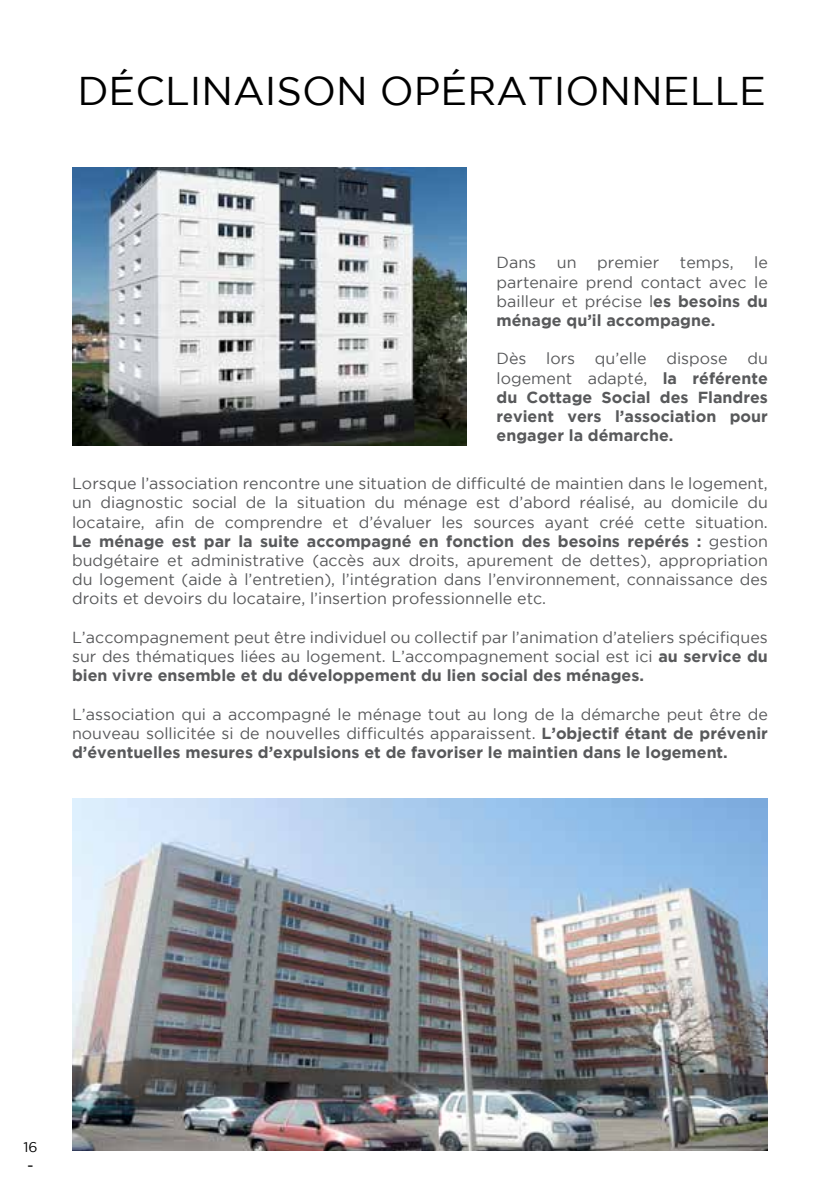
<style>
.page{position:relative;width:840px;height:1191px;background:#fff}
.page>*{position:absolute;margin:0;border:0;box-sizing:border-box;transform-origin:0 0}
.t1{font:40px "Gotham";color:#000}
.t2{font:16px/19.2px "Gotham";color:#58595b;text-align:justify}
.t3{font:700 16px/19.2px "Gotham";color:#58595b;text-align:justify}
.t4{font:16px "Gotham";color:#000}
.t5{font:14px "Gotham";color:#000}
.s1{font-weight:700}
.s2{font-weight:400}
</style>
<div class="page">
<img style="left:72px;top:798px;width:695px;height:352px">
<img style="left:72px;top:168px;width:394px;height:278px">
<h1 class="t1" style="left:77px;top:69px;width:689px">DÉCLINAISON OPÉRATIONNELLE</h1>
<p class="t2" style="left:496px;top:253px;width:273px;text-indent:257px">le partenaire prend contact avec le bailleur et précise l<span class="s1">es besoins du ménage qu’il accompagne.</span></p>
<p class="t3" style="left:496px;top:349px;width:272px"><span class="s2">Dès lors qu’elle dispose du logement adapté,</span> la référente du Cottage Social des Flandres revient vers l’association pour engager la démarche.</p>
<p class="t2" style="left:496px;top:253px;width:41px">Dans</p>
<p class="t2" style="left:556px;top:253px;width:21px">un</p>
<p class="t2" style="left:597px;top:253px;width:63px">premier</p>
<p class="t2" style="left:679px;top:253px;width:55px">temps,</p>
<p class="t2" style="left:72px;top:473px;width:697px">Lorsque l’association rencontre une situation de difficulté de maintien dans le logement, un diagnostic social de la situation du ménage est d’abord réalisé, au domicile du locataire, afin de comprendre et d’évaluer les sources ayant créé cette situation.<br><span class="s1">Le ménage est par la suite accompagné en fonction des besoins repérés :</span> gestion budgétaire et administrative (accès aux droits, apurement de dettes), appropriation du logement (aide à l’entretien), l’intégration dans l’environnement, connaissance des droits et devoirs du locataire, l’insertion professionnelle etc.</p>
<p class="t2" style="left:72px;top:627px;width:697px">L’accompagnement peut être individuel ou collectif par l’animation d’ateliers spécifiques sur des thématiques liées au logement. L’accompagnement social est ici <span class="s1">au service du bien vivre ensemble et du développement du lien social des ménages.</span></p>
<p class="t2" style="left:72px;top:704px;width:697px">L’association qui a accompagné le ménage tout au long de la démarche peut être de nouveau sollicitée si de nouvelles difficultés apparaissent. <span class="s1">L’objectif étant de prévenir d’éventuelles mesures d’expulsions et de favoriser le maintien dans le logement.</span></p>
<p class="t5" style="left:23px;top:1138px;width:16px">16</p>
<p class="t4" style="left:27px;top:1156px;width:8px">-</p>
</div>
